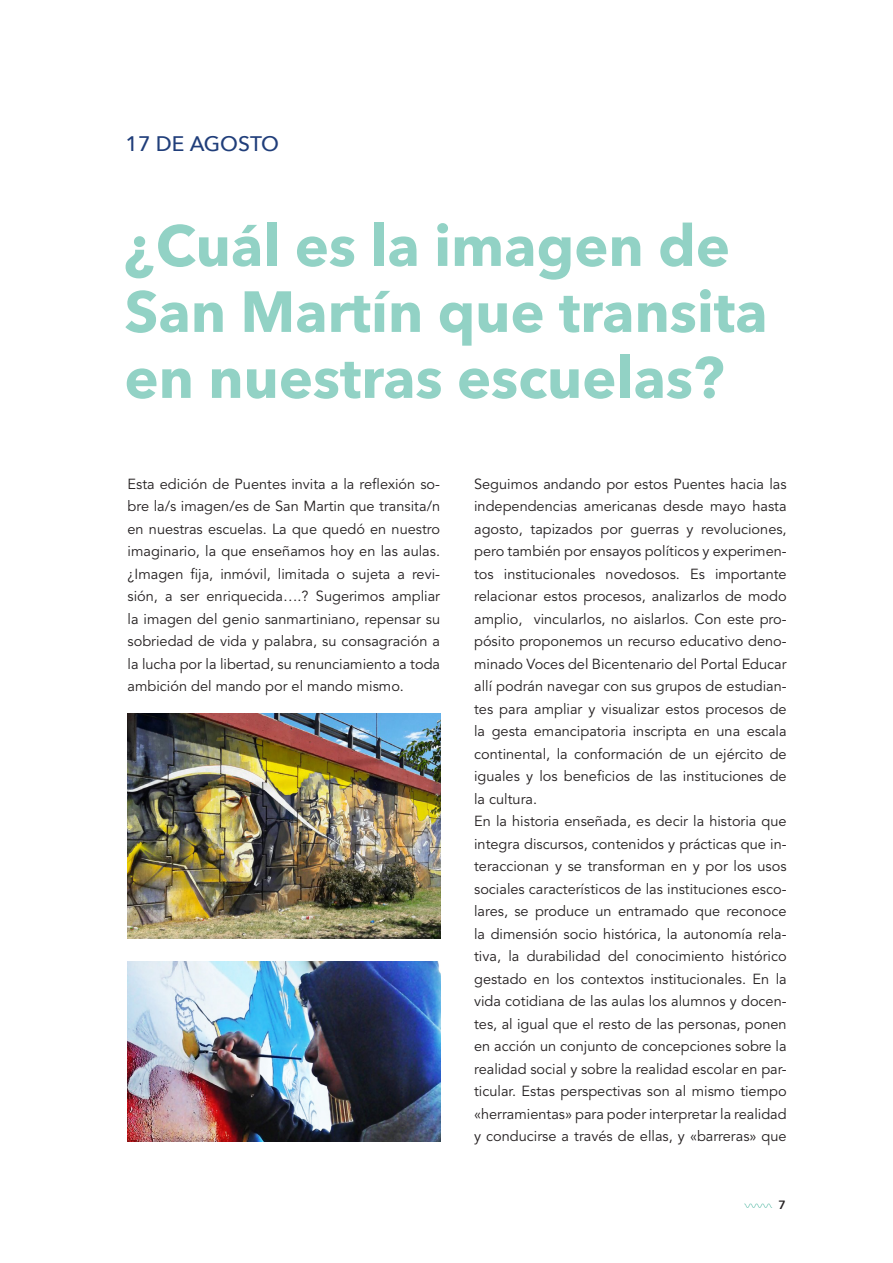
<style>
.page{position:relative;width:893px;height:1263px;background:#fff}
.page>*{position:absolute;margin:0;border:0;box-sizing:border-box;transform-origin:0 0}
.t1{font:700 57.3px/66px "Avenir Next";color:#92d2c5}
.t2{font:500 21px "Avenir Next";color:#203e7a}
.t3{font:14.55px/22.5px "Avenir LT Std";color:#231f20;text-align:justify}
.t4{font:600 12px "Avenir Next";color:#231f20}
</style>
<div class="page">
<svg style="left:744px;top:1203px;width:28px;height:5px"></svg>
<img style="left:128px;top:714px;width:312px;height:225px">
<img style="left:128px;top:961px;width:312px;height:180px">
<h2 class="t2" style="left:126px;top:131px;width:155px">17 DE AGOSTO</h2>
<h1 class="t1" style="left:124px;top:212px;width:645px">¿Cuál es la imagen de<br>San Martín que transita en nuestras escuelas?</h1>
<p class="t3" style="left:128px;top:473px;width:314px">Esta edición de Puentes invita a la reflexión so&shy;bre la/s imagen/es de San Martin que transita/n en nuestras escuelas. La que quedó en nuestro imaginario, la que enseñamos hoy en las aulas. ¿Imagen fija, inmóvil, limitada o sujeta a revi&shy;sión, a ser enriquecida….? Sugerimos ampliar la imagen del genio sanmartiniano, repensar su sobriedad de vida y palabra, su consagración a la lucha por la libertad, su renunciamiento a toda ambición del mando por el mando mismo.</p>
<p class="t3" style="left:474px;top:473px;width:314px;text-align:left">Seguimos andando por estos Puentes hacia las independencias americanas desde mayo hasta agosto, tapizados por guerras y revoluciones, pero también por ensayos políticos y experimen&shy;tos institucionales novedosos. Es importante relacionar estos procesos, analizarlos de modo amplio, vincularlos, no aislarlos. Con este pro&shy;pósito proponemos un recurso educativo deno&shy;minado Voces del Bicentenario del Portal Educar allí podrán navegar con sus grupos de estudian&shy;tes para ampliar y visualizar estos procesos de la gesta emancipatoria inscripta en una escala continental, la conformación de un ejército de iguales y los beneficios de las instituciones de la cultura.<br>En la historia enseñada, es decir la historia que integra discursos, contenidos y prácticas que in&shy;teraccionan y se transforman en y por los usos sociales característicos de las instituciones esco&shy;lares, se produce un entramado que reconoce la dimensión socio histórica, la autonomía rela&shy;tiva, la durabilidad del conocimiento histórico gestado en los contextos institucionales. En la vida cotidiana de las aulas los alumnos y docen&shy;tes, al igual que el resto de las personas, ponen en acción un conjunto de concepciones sobre la realidad social y sobre la realidad escolar en par&shy;ticular. Estas perspectivas son al mismo tiempo «herramientas» para poder interpretar la realidad y conducirse a través de ellas, y «barreras» que</p>
<p class="t4" style="left:778px;top:1197px;width:9px">7</p>
</div>
